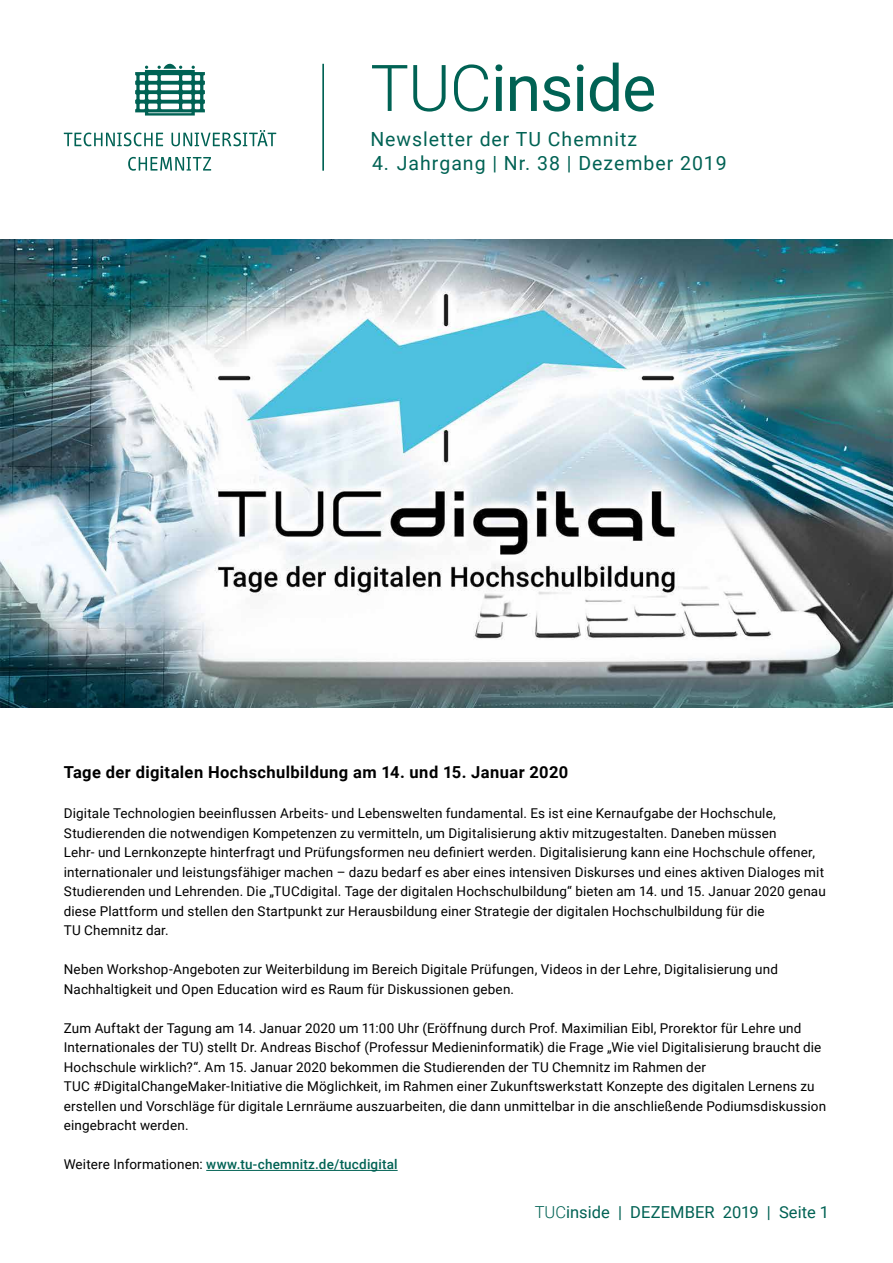
<style>
.page{position:relative;width:893px;height:1263px;background:#fff}
.page>*{position:absolute;margin:0;border:0;box-sizing:border-box;transform-origin:0 0}
.t1{font:64.5px "Roboto";letter-spacing:-.015em;color:#006254}
.t2{font:19.5px "Roboto";letter-spacing:.05em;color:#006254}
.H3__Haupt-__Überschr{font:700 16.5px "Roboto";letter-spacing:.025em;color:#000}
.t3{font:16.5px "Roboto";color:#006254}
.Fließtext{font:13.5px/19.5px "Roboto";letter-spacing:.01em;color:#000}
.Fließtext-2{font:500 13.5px "Roboto";letter-spacing:.015em;color:#006254}
.s1{font-weight:300}
.s2{font-weight:400;color:#000}
</style>
<div class="page">
<hr style="left:322px;top:64px;width:2px;height:107px;background:#006254">
<svg style="left:135px;top:64px;width:70px;height:52px"></svg>
<svg style="left:128px;top:157px;width:83px;height:14px"></svg>
<svg style="left:64px;top:130px;width:212px;height:16px"></svg>
<hr style="left:206px;top:1170px;width:192px;height:1px;background:#006254">
<img style="left:0;top:239px;width:893px;height:468px">
<p class="t1" style="left:370px;top:43px;width:287px"><span class="s1">TUC</span>inside</p>
<p class="t2" style="left:370px;top:126px;width:268px">Newsletter der TU Chemnitz</p>
<p class="t2" style="left:372px;top:150px;width:356px">4. Jahrgang | Nr. 38 | Dezember 2019</p>
<p class="H3__Haupt-__Überschr" style="left:64px;top:760px;width:506px">Tage der digitalen Hochschulbildung am 14. und 15. Januar 2020</p>
<p class="Fließtext" style="left:64px;top:803px;width:763px">Digitale Technologien beeinflussen Arbeits- und Lebenswelten fundamental. Es ist eine Kernaufgabe der Hochschule, Studierenden die notwendigen Kompetenzen zu vermitteln, um Digitalisierung aktiv mitzugestalten. Daneben müssen<br>Lehr- und Lernkonzepte hinterfragt und Prüfungsformen neu definiert werden. Digitalisierung kann eine Hochschule offener, internationaler und leistungsfähiger machen – dazu bedarf es aber eines intensiven Diskurses und eines aktiven Dialoges mit Studierenden und Lehrenden. Die „TUCdigital. Tage der digitalen Hochschulbildung“ bieten am 14. und 15. Januar 2020 genau diese Plattform und stellen den Startpunkt zur Herausbildung einer Strategie der digitalen Hochschulbildung für die<br>TU Chemnitz dar.</p>
<p class="Fließtext" style="left:64px;top:959px;width:716px">Neben Workshop-Angeboten zur Weiterbildung im Bereich Digitale Prüfungen, Videos in der Lehre, Digitalisierung und<br>Nachhaltigkeit und Open Education wird es Raum für Diskussionen geben.</p>
<p class="Fließtext" style="left:64px;top:1018px;width:764px">Zum Auftakt der Tagung am 14. Januar 2020 um 11:00 Uhr (Eröffnung durch Prof. Maximilian Eibl, Prorektor für Lehre und Internationales der TU) stellt Dr. Andreas Bischof (Professur Medieninformatik) die Frage „Wie viel Digitalisierung braucht die Hochschule wirklich?“. Am 15. Januar 2020 bekommen die Studierenden der TU Chemnitz im Rahmen der<br>TUC #DigitalChangeMaker-Initiative die Möglichkeit, im Rahmen einer Zukunftswerkstatt Konzepte des digitalen Lernens zu erstellen und Vorschläge für digitale Lernräume auszuarbeiten, die dann unmittelbar in die anschließende Podiumsdiskussion eingebracht werden.</p>
<p class="Fließtext-2" style="left:64px;top:1155px;width:335px"><span class="s2">Weitere Informationen:</span> www.tu-chemnitz.de/tucdigital</p>
<p class="t3" style="left:535px;top:1201px;width:296px"><span class="s1">TUC</span>inside | DEZEMBER 2019 | Seite 1</p>
</div>
